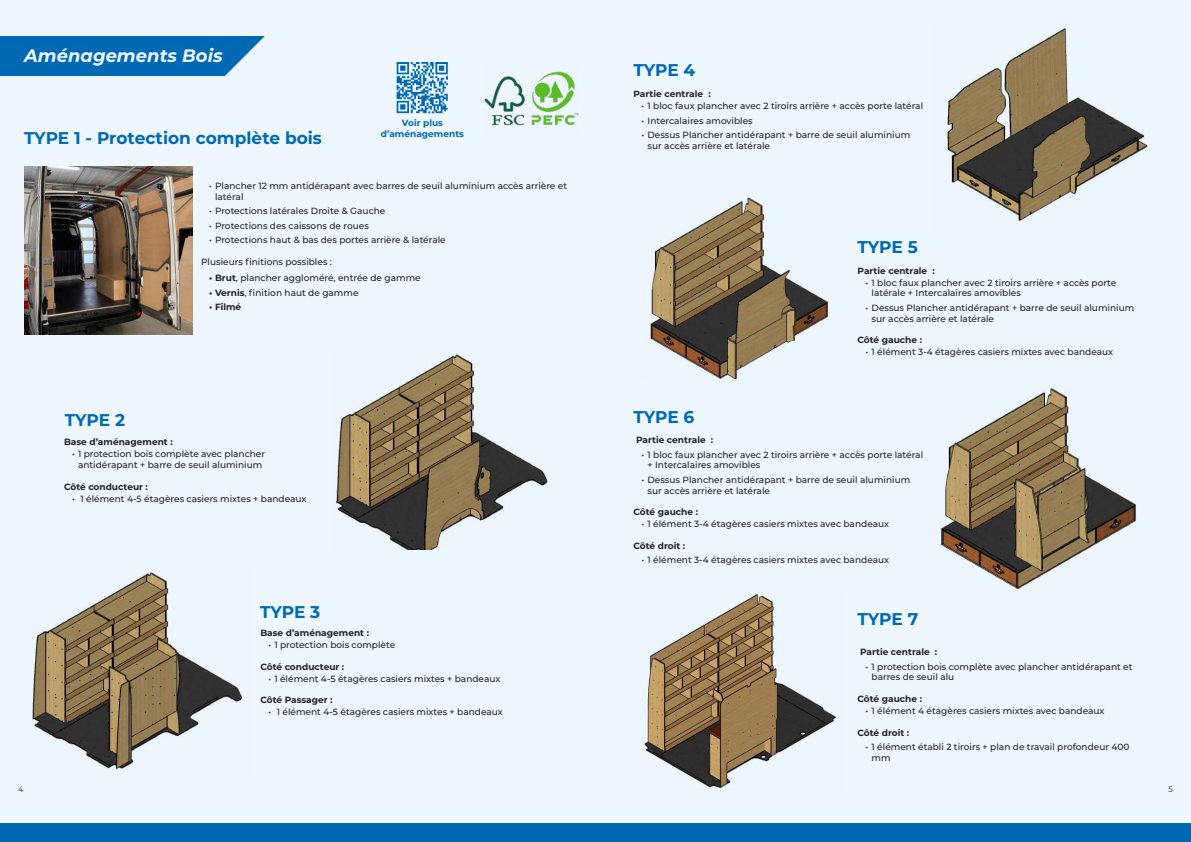
<style>
.page{position:relative;width:1191px;height:842px;background:#eef7fd}
.page>*{position:absolute;margin:0;border:0;box-sizing:border-box;transform-origin:0 0}
.t1{font:italic 700 18px "Montserrat";color:#eef7fd}
.t2{font:700 17px "Montserrat";letter-spacing:-.005em;color:#0069b4}
.t3{font:500 9px/10.8px "Montserrat";color:#20212a}
.t4{font:700 9px "Montserrat";color:#20212a}
.t5{font:700 9px/10.8px "Montserrat";color:#0069b4;text-align:center}
.t6{font:8px "Montserrat";color:#20212a}
.s1{font-weight:700}
</style>
<div class="page">
<div style="left:0;top:824px;width:1191px;height:18px;background:#0069b4"></div>
<svg style="left:0;top:36px;width:265px;height:40px;background:#1273b9"></svg>
<img style="left:24px;top:167px;width:168px;height:168px">
<img style="left:336px;top:353px;width:212px;height:196px">
<img style="left:32px;top:572px;width:210px;height:198px">
<img style="left:947px;top:28px;width:201px;height:193px">
<img style="left:650px;top:197px;width:178px;height:182px">
<img style="left:941px;top:388px;width:195px;height:202px">
<svg style="left:397px;top:62px;width:51px;height:51px"></svg>
<img style="left:644px;top:594px;width:192px;height:194px">
<img style="left:485px;top:71px;width:93px;height:55px">
<h1 class="t1" style="left:24px;top:43px;width:200px">Aménagements Bois</h1>
<h2 class="t2" style="left:24px;top:125px;width:299px">TYPE 1 - Protection complète bois</h2>
<p class="t5" style="left:381px;top:117px;width:85px">Voir plus d’aménagements</p>
<h2 class="t2" style="left:65px;top:408px;width:62px">TYPE 2</h2>
<p class="t3" style="left:215px;top:180px;width:353px;text-indent:-6px">• Plancher 12 mm antidérapant avec barres de seuil aluminium accès arrière et latéral</p>
<p class="t3" style="left:209px;top:205px;width:178px">• Protections latérales Droite &amp; Gauche</p>
<p class="t3" style="left:209px;top:220px;width:161px">• Protections des caissons de roues</p>
<p class="t3" style="left:209px;top:234px;width:238px">• Protections haut &amp; bas des portes arrière &amp; latérale</p>
<p class="t3" style="left:201px;top:256px;width:132px">Plusieurs finitions possibles :</p>
<p class="t3" style="left:209px;top:272px;width:213px"><span class="s1">• Brut</span>, plancher aggloméré, entrée de gamme</p>
<p class="t3" style="left:209px;top:287px;width:151px"><span class="s1">• Vernis</span>, finition haut de gamme</p>
<p class="t4" style="left:209px;top:300px;width:34px">• Filmé</p>
<p class="t4" style="left:64px;top:436px;width:110px">Base d’aménagement :</p>
<p class="t3" style="left:72px;top:448px;width:195px;text-align:center">• 1 protection bois complète avec plancher antidérapant + barre de seuil aluminium</p>
<p class="t4" style="left:64px;top:480px;width:85px">Côté conducteur :</p>
<p class="t3" style="left:72px;top:493px;width:236px">• 1 élément 4-5 étagères casiers mixtes + bandeaux</p>
<h2 class="t2" style="left:260px;top:600px;width:62px">TYPE 3</h2>
<p class="t4" style="left:260px;top:626px;width:110px">Base d’aménagement :</p>
<p class="t3" style="left:268px;top:639px;width:128px">• 1 protection bois complète</p>
<p class="t4" style="left:260px;top:660px;width:85px">Côté conducteur :</p>
<p class="t3" style="left:268px;top:673px;width:234px">• 1 élément 4-5 étagères casiers mixtes + bandeaux</p>
<p class="t4" style="left:260px;top:693px;width:74px">Côté Passager :</p>
<p class="t3" style="left:268px;top:706px;width:236px">• 1 élément 4-5 étagères casiers mixtes + bandeaux</p>
<h2 class="t2" style="left:633px;top:58px;width:63px">TYPE 4</h2>
<p class="t4" style="left:633px;top:88px;width:79px">Partie centrale :</p>
<p class="t3" style="left:641px;top:101px;width:283px">• 1 bloc faux plancher avec 2 tiroirs arrière + accès porte latéral</p>
<p class="t3" style="left:641px;top:115px;width:113px">• Intercalaires amovibles</p>
<p class="t3" style="left:647px;top:129px;width:264px;text-indent:-6px">• Dessus Plancher antidérapant + barre de seuil aluminium sur accès arrière et latérale</p>
<h2 class="t2" style="left:857px;top:235px;width:62px">TYPE 5</h2>
<h2 class="t2" style="left:633px;top:405px;width:62px">TYPE 6</h2>
<p class="t4" style="left:857px;top:264px;width:79px">Partie centrale :</p>
<p class="t3" style="left:871px;top:277px;width:246px;text-indent:-6px">• 1 bloc faux plancher avec 2 tiroirs arrière + accès porte latérale + Intercalaires amovibles</p>
<p class="t3" style="left:871px;top:302px;width:264px;text-indent:-6px">• Dessus Plancher antidérapant + barre de seuil aluminium sur accès arrière et latérale</p>
<p class="t4" style="left:857px;top:334px;width:66px">Côté gauche :</p>
<p class="t3" style="left:865px;top:346px;width:249px">• 1 élément 3-4 étagères casiers mixtes avec bandeaux</p>
<p class="t4" style="left:636px;top:433px;width:79px">Partie centrale :</p>
<p class="t3" style="left:647px;top:449px;width:277px;text-indent:-6px">• 1 bloc faux plancher avec 2 tiroirs arrière + accès porte latéral + Intercalaires amovibles</p>
<p class="t3" style="left:647px;top:474px;width:264px;text-indent:-6px">• Dessus Plancher antidérapant + barre de seuil aluminium sur accès arrière et latérale</p>
<p class="t4" style="left:633px;top:505px;width:66px">Côté gauche :</p>
<p class="t3" style="left:641px;top:518px;width:249px">• 1 élément 3-4 étagères casiers mixtes avec bandeaux</p>
<p class="t4" style="left:633px;top:539px;width:53px">Côté droit :</p>
<p class="t3" style="left:641px;top:554px;width:249px">• 1 élément 3-4 étagères casiers mixtes avec bandeaux</p>
<h2 class="t2" style="left:857px;top:607px;width:62px">TYPE 7</h2>
<p class="t4" style="left:860px;top:645px;width:79px">Partie centrale :</p>
<p class="t3" style="left:871px;top:661px;width:262px;text-indent:-6px">• 1 protection bois complète avec plancher antidérapant et barres de seuil alu</p>
<p class="t4" style="left:857px;top:692px;width:66px">Côté gauche :</p>
<p class="t3" style="left:865px;top:705px;width:240px">• 1 élément 4 étagères casiers mixtes avec bandeaux</p>
<p class="t4" style="left:857px;top:726px;width:53px">Côté droit :</p>
<p class="t3" style="left:871px;top:741px;width:259px;text-indent:-6px">• 1 élément établi 2 tiroirs + plan de travail profondeur 400 mm</p>
<p class="t6" style="left:18px;top:784px;width:7px">4</p>
<p class="t6" style="left:1168px;top:784px;width:6px">5</p>
</div>
